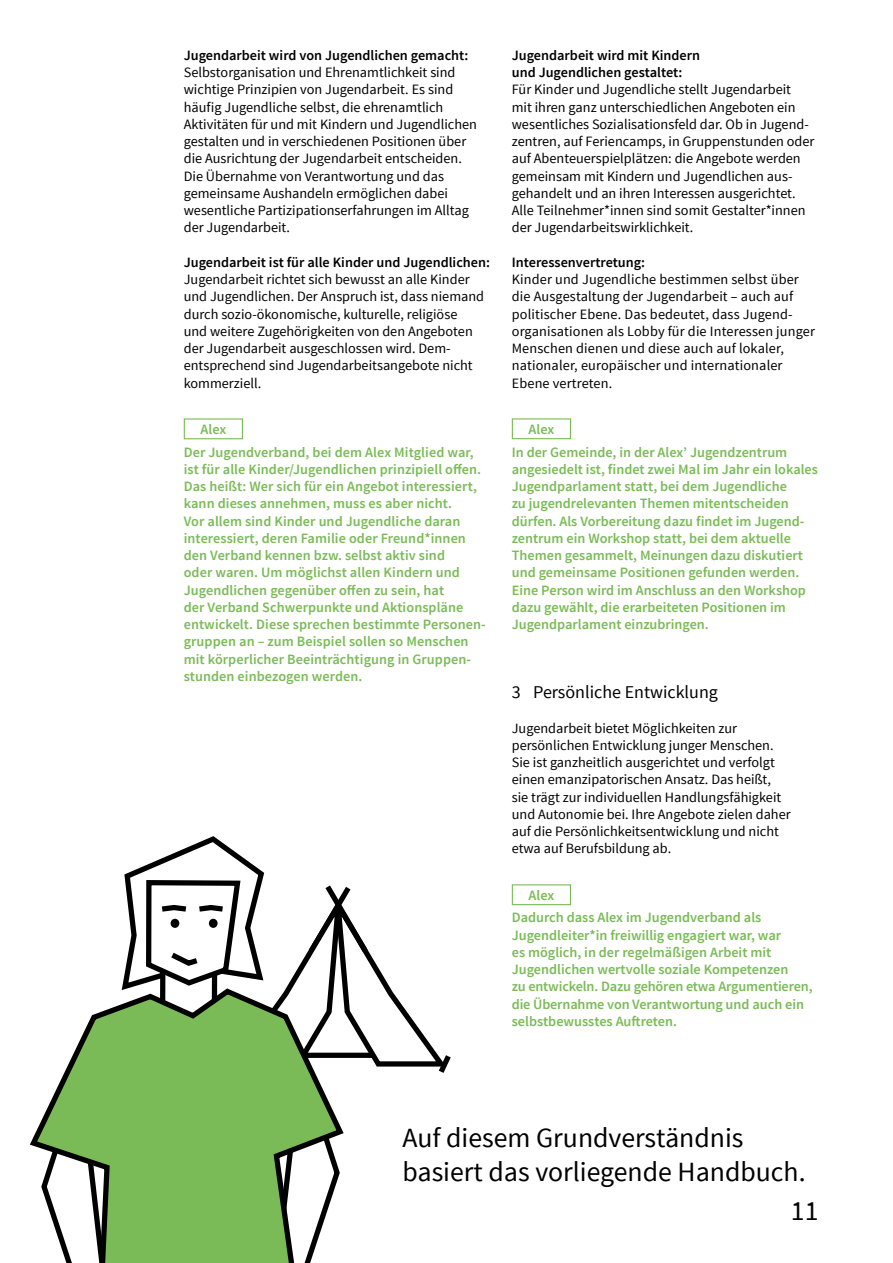
<style>
.page{position:relative;width:893px;height:1263px;background:#fff}
.page>*{position:absolute;margin:0;border:0;box-sizing:border-box;transform-origin:0 0}
.t1{font:27.75px/34.5px "Source Sans Pro";color:#000}
.t2{font:18px "Source Sans Pro";color:#000}
.t3{font:14.25px/17.2px "Source Sans Pro";color:#000}
.t4{font:600 14.25px/17.2px "Source Sans Pro";color:#7abb57}
.s1{font-weight:600}
</style>
<div class="page">
<div style="left:184px;top:418px;width:59px;height:21px;border:1px solid #7abb57"></div>
<div style="left:512px;top:418px;width:59px;height:21px;border:1px solid #7abb57"></div>
<div style="left:512px;top:884px;width:59px;height:21px;border:1px solid #7abb57"></div>
<svg style="left:30px;top:1005px;width:314px;height:258px"></svg>
<svg style="left:118px;top:836px;width:333px;height:243px"></svg>
<div style="left:171px;top:919px;width:8px;height:9px;background:#000;border-radius:50%"></div>
<div style="left:209px;top:919px;width:9px;height:9px;background:#000;border-radius:50%"></div>
<p class="t3" style="left:184px;top:47px;width:295px"><span class="s1">Jugendarbeit wird von Jugendlichen gemacht:<br></span>Selbstorganisation und Ehrenamtlichkeit sind wichtige Prinzipien von Jugendarbeit. Es sind häufig Jugendliche selbst, die ehrenamtlich Aktivitäten für und mit Kindern und Jugendlichen gestalten und in verschiedenen Positionen über die Ausrichtung der Jugendarbeit entscheiden.<br>Die Übernahme von Verantwortung und das gemeinsame Aushandeln ermöglichen dabei wesentliche Partizipationserfahrungen im Alltag der Jugendarbeit.</p>
<p class="t3" style="left:184px;top:254px;width:308px"><span class="s1">Jugendarbeit ist für alle Kinder und Jugendlichen:<br></span>Jugendarbeit richtet sich bewusst an alle Kinder und Jugendlichen. Der Anspruch ist, dass niemand durch sozio-ökonomische, kulturelle, religiöse<br>und weitere Zugehörigkeiten von den Angeboten der Jugendarbeit ausgeschlossen wird. Dem&shy;entsprechend sind Jugendarbeitsangebote nicht kommerziell.</p>
<p class="t4" style="left:184px;top:419px;width:292px;line-height:22.4px;text-indent:17px">Alex<br>Der Jugendverband, bei dem Alex Mitglied war,</p>
<p class="t4" style="left:184px;top:461px;width:303px">ist für alle Kinder/Jugendlichen prinzipiell offen.<br>Das heißt: Wer sich für ein Angebot interessiert, kann dieses annehmen, muss es aber nicht.<br>Vor allem sind Kinder und Jugendliche daran interessiert, deren Familie oder Freund*innen den Verband kennen bzw. selbst aktiv sind<br>oder waren. Um möglichst allen Kindern und Jugendlichen gegenüber offen zu sein, hat<br>der Verband Schwerpunkte und Aktionspläne entwickelt. Diese sprechen bestimmte Personen&shy;gruppen an – zum Beispiel sollen so Menschen mit körperlicher Beeinträchtigung in Gruppen&shy;stunden einbezogen werden.</p>
<p class="t3" style="left:512px;top:47px;width:304px"><span class="s1">Jugendarbeit wird mit Kindern<br>und Jugendlichen gestaltet:<br></span>Für Kinder und Jugendliche stellt Jugendarbeit mit ihren ganz unterschiedlichen Angeboten ein wesentliches Sozialisationsfeld dar. Ob in Jugend&shy;zentren, auf Feriencamps, in Gruppenstunden oder auf Abenteuerspielplätzen: die Angebote werden gemeinsam mit Kindern und Jugendlichen aus&shy;gehandelt und an ihren Interessen ausgerichtet.<br>Alle Teilnehmer*innen sind somit Gestalter*innen der Jugendarbeitswirklichkeit.</p>
<p class="t3" style="left:512px;top:254px;width:305px"><span class="s1">Interessenvertretung:<br></span>Kinder und Jugendliche bestimmen selbst über die Ausgestaltung der Jugendarbeit – auch auf politischer Ebene. Das bedeutet, dass Jugend&shy;organisationen als Lobby für die Interessen junger Menschen dienen und diese auch auf lokaler, nationaler, europäischer und internationaler Ebene vertreten.</p>
<p class="t4" style="left:512px;top:419px;width:277px;line-height:22.4px;text-indent:17px">Alex<br>In der Gemeinde, in der Alex’ Jugendzentrum</p>
<p class="t4" style="left:512px;top:461px;width:308px">angesiedelt ist, findet zwei Mal im Jahr ein lokales Jugendparlament statt, bei dem Jugendliche<br>zu jugendrelevanten Themen mitentscheiden dürfen. Als Vorbereitung dazu findet im Jugend&shy;zentrum ein Workshop statt, bei dem aktuelle Themen gesammelt, Meinungen dazu diskutiert und gemeinsame Positionen gefunden werden.<br>Eine Person wird im Anschluss an den Workshop dazu gewählt, die erarbeiteten Positionen im Jugendparlament einzubringen.</p>
<h1 class="t2" style="left:512px;top:681px;width:208px">3 Persönliche Entwicklung</h1>
<p class="t3" style="left:512px;top:719px;width:280px">Jugendarbeit bietet Möglichkeiten zur persönlichen Entwicklung junger Menschen.<br>Sie ist ganzheitlich ausgerichtet und verfolgt einen emanzipatorischen Ansatz. Das heißt, sie trägt zur individuellen Handlungsfähigkeit und Autonomie bei. Ihre Angebote zielen daher auf die Persönlichkeitsentwicklung und nicht etwa auf Berufsbildung ab.</p>
<p class="t4" style="left:512px;top:885px;width:251px;line-height:22.2px;text-indent:17px">Alex<br>Dadurch dass Alex im Jugendverband als</p>
<p class="t4" style="left:512px;top:927px;width:302px">Jugendleiter*in freiwillig engagiert war, war<br>es möglich, in der regelmäßigen Arbeit mit Jugendlichen wertvolle soziale Kompetenzen<br>zu entwickeln. Dazu gehören etwa Argumentieren, die Übernahme von Verantwortung und auch ein selbstbewusstes Auftreten.</p>
<p class="t1" style="left:402px;top:1121px;width:405px">Auf diesem Grundverständnis basiert das vorliegende Handbuch.</p>
<h1 class="t1" style="left:791px;top:1194px;width:29px">11</h1>
</div>
